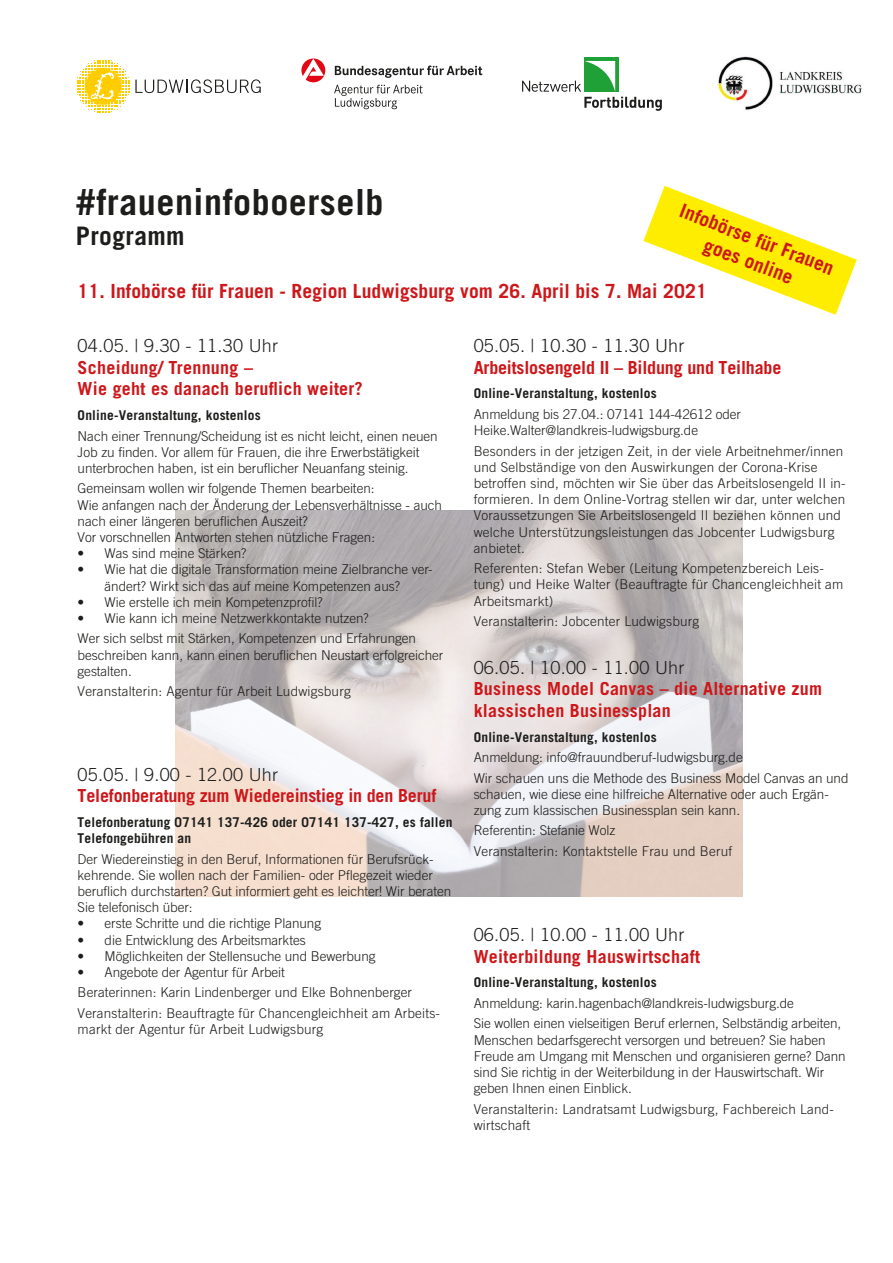
<style>
.page{position:relative;width:893px;height:1263px;background:#fff}
.page>*{position:absolute;margin:0;border:0;box-sizing:border-box;transform-origin:0 0}
.t1{font:700 36px "Ludwigsburg Trade Gothic";color:#1d1d1b}
.t2{font:700 25.5px "Ludwigsburg Trade Gothic";color:#1d1d1b}
.t3{font:700 19.5px/23.4px "Ludwigsburg Trade Gothic";letter-spacing:-.01em;color:#cd171a;text-align:center}
.t4{font:700 18px/21.6px "Ludwigsburg Trade Gothic";color:#cd171a}
.t5{font:300 18px "Ludwigsburg Trade Gothic";color:#1d1d1b}
.t6{font:700 18px "Ludwigsburg Trade Gothic";letter-spacing:-.025em;color:#cd171a}
.t7{font:300 13.5px/16.2px "Ludwigsburg Trade Gothic";letter-spacing:-.02em;color:#1d1d1b}
.t8{font:300 13.5px/16.2px "Ludwigsburg Trade Gothic";color:#1d1d1b}
.t9{font:700 13.5px/16.2px "Ludwigsburg Trade Gothic";color:#1d1d1b}
</style>
<div class="page">
<img style="left:175px;top:510px;width:567px;height:386px">
<div style="left:584px;top:57px;width:35px;height:35px;background:#1fa138"></div>
<svg style="left:522px;top:61px;width:140px;height:50px"></svg>
<svg style="left:334px;top:85px;width:89px;height:24px"></svg>
<svg style="left:335px;top:66px;width:147px;height:12px"></svg>
<svg style="left:301px;top:58px;width:24px;height:24px"></svg>
<img style="left:717px;top:56px;width:145px;height:54px">
<svg style="left:77px;top:60px;width:52px;height:52px"></svg>
<svg style="left:135px;top:79px;width:126px;height:14px"></svg>
<svg style="left:643px;top:186px;width:214px;height:129px"></svg>
<h1 class="t1" style="left:76px;top:180px;width:310px">#fraueninfoboerselb</h1>
<h2 class="t2" style="left:76px;top:220px;width:111px">Programm</h2>
<h3 class="t3" style="left:78px;top:279px;width:631px">11. Infobörse für Frauen - Region Ludwigsburg vom 26. April bis 7. Mai 2021</h3>
<h3 class="t3" style="left:685px;top:199px;width:165px;rotate:21deg">Infobörse für Frauen goes online</h3>
<h3 class="t5" style="left:78px;top:335px;width:202px">04.05. | 9.30 - 11.30 Uhr</h3>
<h3 class="t4" style="left:78px;top:356px;width:287px">Scheidung/ Trennung –<br>Wie geht es danach beruflich weiter?</h3>
<p class="t9" style="left:78px;top:407px;width:185px">Online-Veranstaltung, kostenlos</p>
<p class="t7" style="left:78px;top:427px;width:362px">Nach einer Trennung/Scheidung ist es nicht leicht, einen neuen<br>Job zu finden. Vor allem für Frauen, die ihre Erwerbstätigkeit unterbrochen haben, ist ein beruflicher Neuanfang steinig.</p>
<p class="t7" style="left:78px;top:480px;width:366px">Gemeinsam wollen wir folgende Themen bearbeiten:<br>Wie anfangen nach der Änderung der Lebensverhältnisse - auch nach einer längeren beruflichen Auszeit?<br>Vor vorschnellen Antworten stehen nützliche Fragen:</p>
<p class="t7" style="left:78px;top:545px;width:170px">• Was sind meine Stärken?</p>
<p class="t7" style="left:78px;top:561px;width:357px;text-align:center">• Wie hat die digitale Transformation meine Zielbranche ver&shy;ändert? Wirkt sich das auf meine Kompetenzen aus?</p>
<p class="t7" style="left:78px;top:594px;width:247px">• Wie erstelle ich mein Kompetenzprofil?</p>
<p class="t7" style="left:78px;top:608px;width:340px;line-height:20.4px">• Wie kann ich meine Netzwerkkontakte nutzen?<br>Wer sich selbst mit Stärken, Kompetenzen und Erfahrungen</p>
<p class="t7" style="left:78px;top:646px;width:367px">beschreiben kann, kann einen beruflichen Neustart erfolgreicher gestalten.</p>
<p class="t8" style="left:78px;top:683px;width:275px">Veranstalterin: Agentur für Arbeit Ludwigsburg</p>
<h3 class="t5" style="left:78px;top:763px;width:202px">05.05. | 9.00 - 12.00 Uhr</h3>
<h3 class="t6" style="left:78px;top:785px;width:361px">Telefonberatung zum Wiedereinstieg in den Beruf</h3>
<p class="t9" style="left:78px;top:814px;width:377px">Telefonberatung 07141 137-426 oder 07141 137-427, es fallen<br>Telefongebühren an</p>
<p class="t7" style="left:78px;top:850px;width:375px">Der Wiedereinstieg in den Beruf, Informationen für Berufsrück&shy;kehrende. Sie wollen nach der Familien- oder Pflegezeit wieder beruflich durchstarten? Gut informiert geht es leichter! Wir beraten Sie telefonisch über:</p>
<p class="t7" style="left:78px;top:915px;width:245px">• erste Schritte und die richtige Planung</p>
<p class="t7" style="left:78px;top:931px;width:230px">• die Entwicklung des Arbeitsmarktes</p>
<p class="t7" style="left:78px;top:948px;width:300px">• Möglichkeiten der Stellensuche und Bewerbung</p>
<p class="t7" style="left:78px;top:962px;width:364px;line-height:20.4px">• Angebote der Agentur für Arbeit<br>Beraterinnen: Karin Lindenberger und Elke Bohnenberger<br>Veranstalterin: Beauftragte für Chancengleichheit am Arbeits-</p>
<p class="t8" style="left:78px;top:1021px;width:247px">markt der Agentur für Arbeit Ludwigsburg</p>
<h3 class="t5" style="left:474px;top:335px;width:213px">05.05. | 10.30 - 11.30 Uhr</h3>
<h3 class="t6" style="left:474px;top:356px;width:309px">Arbeitslosengeld II – Bildung und Teilhabe</h3>
<p class="t9" style="left:474px;top:385px;width:185px">Online-Veranstaltung, kostenlos</p>
<p class="t7" style="left:474px;top:406px;width:269px">Anmeldung bis 27.04.: 07141 144-42612 oder<br>Heike.Walter@landkreis-ludwigsburg.de</p>
<p class="t8" style="left:474px;top:442px;width:374px">Besonders in der jetzigen Zeit, in der viele Arbeitnehmer/innen und Selbständige von den Auswirkungen der Corona-Krise betroffen sind, möchten wir Sie über das Arbeitslosengeld II in&shy;formieren. In dem Online-Vortrag stellen wir dar, unter welchen Voraussetzungen Sie Arbeitslosengeld II beziehen können und welche Unterstützungsleistungen das Jobcenter Ludwigsburg anbietet.</p>
<p class="t8" style="left:474px;top:560px;width:371px">Referenten: Stefan Weber (Leitung Kompetenzbereich Leis&shy;tung) und Heike Walter (Beauftragte für Chancengleichheit am<br>Arbeitsmarkt)</p>
<p class="t8" style="left:474px;top:613px;width:227px">Veranstalterin: Jobcenter Ludwigsburg</p>
<h3 class="t5" style="left:474px;top:657px;width:213px">06.05. | 10.00 - 11.00 Uhr</h3>
<h3 class="t4" style="left:474px;top:678px;width:350px">Business Model Canvas – die Alternative zum klassischen Businessplan</h3>
<p class="t9" style="left:474px;top:728px;width:185px">Online-Veranstaltung, kostenlos</p>
<p class="t7" style="left:474px;top:747px;width:377px;line-height:20.4px">Anmeldung: info@frauundberuf-ludwigsburg.de<br>Wir schauen uns die Methode des Business Model Canvas an und</p>
<p class="t7" style="left:474px;top:786px;width:357px">schauen, wie diese eine hilfreiche Alternative oder auch Ergän&shy;zung zum klassischen Businessplan sein kann.</p>
<p class="t8" style="left:474px;top:820px;width:260px;line-height:20.4px">Referentin: Stefanie Wolz<br>Veranstalterin: Kontaktstelle Frau und Beruf</p>
<h3 class="t5" style="left:474px;top:924px;width:213px">06.05. | 10.00 - 11.00 Uhr</h3>
<h3 class="t4" style="left:474px;top:945px;width:228px">Weiterbildung Hauswirtschaft</h3>
<p class="t9" style="left:474px;top:974px;width:185px">Online-Veranstaltung, kostenlos</p>
<p class="t7" style="left:474px;top:993px;width:369px;line-height:20.4px">Anmeldung: karin.hagenbach@landkreis-ludwigsburg.de<br>Sie wollen einen vielseitigen Beruf erlernen, Selbständig arbeiten,</p>
<p class="t7" style="left:474px;top:1031px;width:374px">Menschen bedarfsgerecht versorgen und betreuen? Sie haben Freude am Umgang mit Menschen und organisieren gerne? Dann sind Sie richtig in der Weiterbildung in der Hauswirtschaft. Wir geben Ihnen einen Einblick.</p>
<p class="t8" style="left:474px;top:1100px;width:362px">Veranstalterin: Landratsamt Ludwigsburg, Fachbereich Land&shy;wirtschaft</p>
</div>
